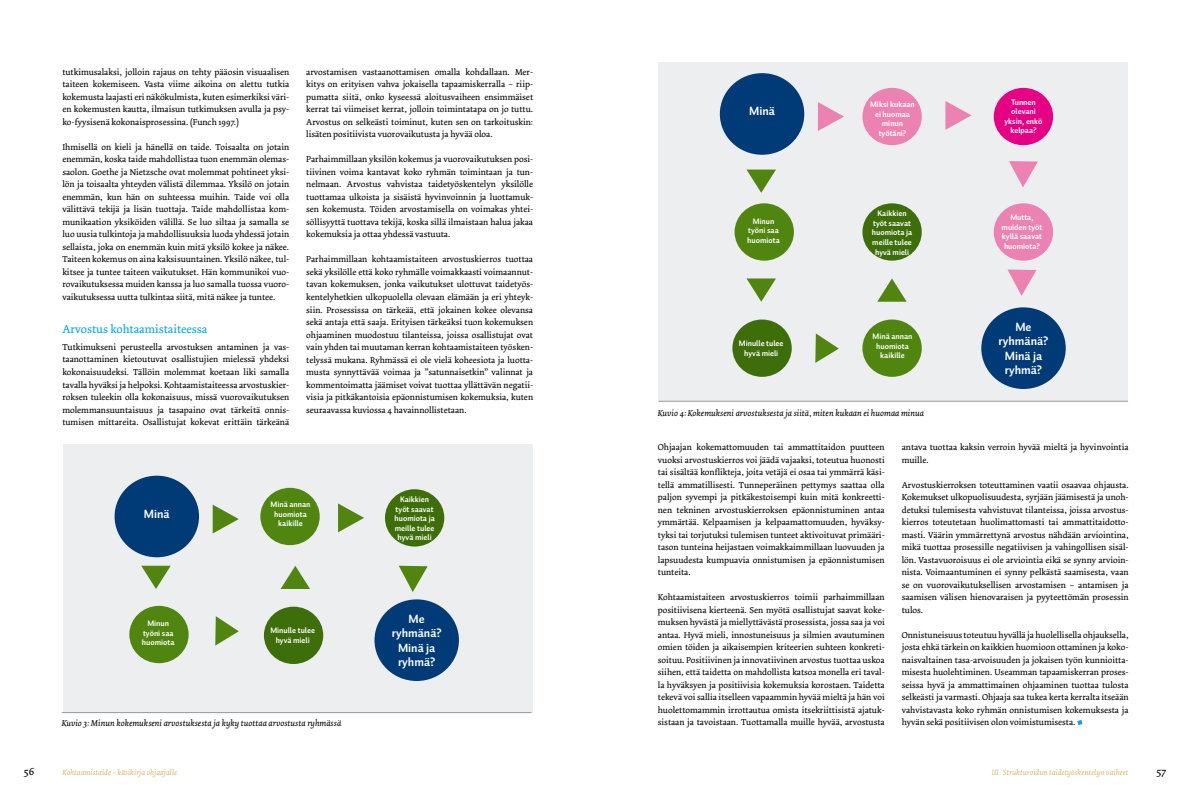
<style>
.page{position:relative;width:1191px;height:794px;background:#fff}
.page>*{position:absolute;margin:0;border:0;box-sizing:border-box;transform-origin:0 0}
.t1{font:700 12px/14.4px "Auto 2";color:#fff;text-align:center}
.t2{font:12px "Dolly";color:#00a6eb}
.t3{font:11px "Dolly";color:#000}
.t4{font:9px/12.5px "Dolly";color:#000;text-align:justify}
.t5{font:italic 9px "Dolly";color:#000}
.t6{font:700 8px/9.6px "Auto 2";color:#fff;text-align:center}
.t7{font:italic 8px "Dolly";color:#d6b96f}
</style>
<div class="page">
<div style="left:658px;top:62px;width:470px;height:339px;background:#edeeef"></div>
<div style="left:63px;top:444px;width:469px;height:268px;background:#edeeef"></div>
<svg style="left:1077px;top:720px;width:5px;height:5px"></svg>
<div style="left:720px;top:73px;width:84px;height:82px;background:#003a77;border-radius:50%"></div>
<div style="left:981px;top:307px;width:84px;height:82px;background:#003a77;border-radius:50%"></div>
<div style="left:993px;top:88px;width:60px;height:57px;background:#e50084;border-radius:50%"></div>
<div style="left:862px;top:88px;width:59px;height:57px;background:#ec82b1;border-radius:50%"></div>
<div style="left:993px;top:203px;width:60px;height:58px;background:#ec82b1;border-radius:50%"></div>
<svg style="left:818px;top:102px;width:26px;height:29px"></svg>
<svg style="left:945px;top:101px;width:26px;height:29px"></svg>
<svg style="left:1009px;top:161px;width:29px;height:26px"></svg>
<svg style="left:1007px;top:269px;width:29px;height:27px"></svg>
<div style="left:862px;top:319px;width:59px;height:58px;background:#508610;border-radius:50%"></div>
<div style="left:734px;top:203px;width:60px;height:58px;background:#508610;border-radius:50%"></div>
<div style="left:862px;top:203px;width:59px;height:58px;background:#3d6e0a;border-radius:50%"></div>
<div style="left:732px;top:319px;width:59px;height:58px;background:#3d6e0a;border-radius:50%"></div>
<svg style="left:747px;top:170px;width:29px;height:23px"></svg>
<svg style="left:746px;top:278px;width:30px;height:24px"></svg>
<svg style="left:877px;top:278px;width:29px;height:24px"></svg>
<svg style="left:815px;top:333px;width:24px;height:30px"></svg>
<hr style="left:658px;top:401px;width:470px;height:1px;background:#98989c">
<div style="left:115px;top:476px;width:84px;height:81px;background:#003a77;border-radius:50%"></div>
<div style="left:374px;top:599px;width:85px;height:82px;background:#003a77;border-radius:50%"></div>
<svg style="left:213px;top:505px;width:26px;height:28px"></svg>
<svg style="left:338px;top:503px;width:26px;height:29px"></svg>
<svg style="left:399px;top:566px;width:29px;height:26px"></svg>
<div style="left:260px;top:488px;width:60px;height:57px;background:#508610;border-radius:50%"></div>
<div style="left:129px;top:606px;width:60px;height:57px;background:#508610;border-radius:50%"></div>
<div style="left:385px;top:489px;width:59px;height:57px;background:#3d6e0a;border-radius:50%"></div>
<div style="left:264px;top:606px;width:59px;height:58px;background:#3d6e0a;border-radius:50%"></div>
<svg style="left:141px;top:566px;width:30px;height:23px"></svg>
<svg style="left:280px;top:566px;width:30px;height:23px"></svg>
<svg style="left:215px;top:616px;width:24px;height:29px"></svg>
<hr style="left:62px;top:712px;width:469px;height:1px;background:#98989c">
<p class="t4" style="left:62px;top:66px;width:228px">tutkimusalaksi, jolloin rajaus on tehty pääosin visuaalisen taiteen kokemiseen. Vasta viime aikoina on alettu tutkia kokemusta laajasti eri näkökulmista, kuten esimerkiksi väri&shy;en kokemusten kautta, ilmaisun tutkimuksen avulla ja psy&shy;ko-fyysisenä kokonaisprosessina. (Funch 1997.)</p>
<p class="t4" style="left:62px;top:141px;width:228px">Ihmisellä on kieli ja hänellä on taide. Toisaalta on jotain enemmän, koska taide mahdollistaa tuon enemmän olemas&shy;saolon. Goethe ja Nietzsche ovat molemmat pohtineet yksi&shy;lön ja toisaalta yhteyden välistä dilemmaa. Yksilö on jotain enemmän, kun hän on suhteessa muihin. Taide voi olla välittävä tekijä ja lisän tuottaja. Taide mahdollistaa kom&shy;munikaation yksiköiden välillä. Se luo siltaa ja samalla se luo uusia tulkintoja ja mahdollisuuksia luoda yhdessä jotain sellaista, joka on enemmän kuin mitä yksilö kokee ja näkee.<br>Taiteen kokemus on aina kaksisuuntainen. Yksilö näkee, tul&shy;kitsee ja tuntee taiteen vaikutukset. Hän kommunikoi vuo&shy;rovaikutuksessa muiden kanssa ja luo samalla tuossa vuoro&shy;vaikutuksessa uutta tulkintaa siitä, mitä näkee ja tuntee.</p>
<h1 class="t2" style="left:62px;top:322px;width:146px">Arvostus kohtaamistaiteessa</h1>
<p class="t4" style="left:62px;top:341px;width:228px">Tutkimukseni perusteella arvostuksen antaminen ja vas&shy;taanottaminen kietoutuvat osallistujien mielessä yhdeksi kokonaisuudeksi. Tällöin molemmat koetaan liki samalla tavalla hyväksi ja helpoksi. Kohtaamistaiteessa arvostuskier&shy;roksen tuleekin olla kokonaisuus, missä vuorovaikutuksen molemmansuuntaisuus ja tasapaino ovat tärkeitä onnis&shy;tumisen mittareita. Osallistujat kokevat erittäin tärkeänä</p>
<p class="t4" style="left:306px;top:66px;width:228px">arvostamisen vastaanottamisen omalla kohdallaan. Mer&shy;kitys on erityisen vahva jokaisella tapaamiskerralla – riip&shy;pumatta siitä, onko kyseessä aloitusvaiheen ensimmäiset kerrat tai viimeiset kerrat, jolloin toimintatapa on jo tuttu.<br>Arvostus on selkeästi toiminut, kuten sen on tarkoituskin: lisäten positiivista vuorovaikutusta ja hyvää oloa.</p>
<p class="t4" style="left:306px;top:153px;width:228px">Parhaimmillaan yksilön kokemus ja vuorovaikutuksen posi&shy;tiivinen voima kantavat koko ryhmän toimintaan ja tun&shy;nelmaan. Arvostus vahvistaa taidetyöskentelyn yksilölle tuottamaa ulkoista ja sisäistä hyvinvoinnin ja luottamuk&shy;sen kokemusta. Töiden arvostamisella on voimakas yhtei&shy;söllisyyttä tuottava tekijä, koska sillä ilmaistaan halua jakaa kokemuksia ja ottaa yhdessä vastuuta.</p>
<p class="t4" style="left:306px;top:253px;width:228px">Parhaimmillaan kohtaamistaiteen arvostuskierros tuottaa sekä yksilölle että koko ryhmälle voimakkaasti voimaannut&shy;tavan kokemuksen, jonka vaikutukset ulottuvat taidetyös&shy;kentelyhetkien ulkopuolella olevaan elämään ja eri yhteyk&shy;siin. Prosessissa on tärkeää, että jokainen kokee olevansa sekä antaja että saaja. Erityisen tärkeäksi tuon kokemuksen ohjaaminen muodostuu tilanteissa, joissa osallistujat ovat vain yhden tai muutaman kerran kohtaamistaiteen työsken&shy;telyssä mukana. Ryhmässä ei ole vielä koheesiota ja luotta&shy;musta synnyttävää voimaa ja ”satunnaisetkin” valinnat ja kommentoimatta jäämiset voivat tuottaa yllättävän negatii&shy;visia ja pitkäkantoisia epäonnistumisen kokemuksia, kuten seuraavassa kuviossa 4 havainnollistetaan.</p>
<h1 class="t1" style="left:144px;top:506px;width:27px">Minä</h1>
<p class="t6" style="left:270px;top:499px;width:41px">Minä annan huomiota kaikille</p>
<p class="t6" style="left:142px;top:618px;width:34px">Minun työni saa huomiota</p>
<p class="t6" style="left:270px;top:625px;width:46px">Minulle tulee hyvä mieli</p>
<p class="t5" style="left:62px;top:718px;width:281px">Kuvio 3: Minun kokemukseni arvostuksesta ja kyky tuottaa arvostusta ryhmässä</p>
<p class="t6" style="left:394px;top:494px;width:42px">Kaikkien työt saavat huomiota ja meille tulee hyvä mieli</p>
<h1 class="t1" style="left:392px;top:611px;width:51px">Me ryhmänä?<br>Minä ja ryhmä?</h1>
<h1 class="t1" style="left:749px;top:103px;width:27px">Minä</h1>
<p class="t6" style="left:1004px;top:97px;width:40px">Tunnen olevani yksin, enkö kelpaa?</p>
<p class="t6" style="left:870px;top:100px;width:46px">Miksi kukaan ei huomaa minun työtäni?</p>
<p class="t6" style="left:747px;top:216px;width:34px">Minun työni saa huomiota</p>
<p class="t6" style="left:739px;top:338px;width:46px">Minulle tulee hyvä mieli</p>
<p class="t6" style="left:872px;top:208px;width:42px">Kaikkien työt saavat huomiota ja meille tulee hyvä mieli</p>
<p class="t6" style="left:872px;top:331px;width:41px">Minä annan huomiota kaikille</p>
<p class="t5" style="left:658px;top:408px;width:268px">Kuvio 4: Kokemukseni arvostuksesta ja siitä, miten kukaan ei huomaa minua</p>
<p class="t6" style="left:1001px;top:212px;width:42px">Mutta, muiden työt kyllä saavat huomiota?</p>
<h1 class="t1" style="left:998px;top:319px;width:51px">Me ryhmänä?<br>Minä ja ryhmä?</h1>
<p class="t4" style="left:658px;top:441px;width:228px">Ohjaajan kokemattomuuden tai ammattitaidon puutteen vuoksi arvostuskierros voi jäädä vajaaksi, toteutua huonosti tai sisältää konflikteja, joita vetäjä ei osaa tai ymmärrä käsi&shy;tellä ammatillisesti. Tunneperäinen pettymys saattaa olla paljon syvempi ja pitkäkestoisempi kuin mitä konkreetti&shy;nen tekninen arvostuskierroksen epäonnistuminen antaa ymmärtää. Kelpaamisen ja kelpaamattomuuden, hyväksy&shy;tyksi tai torjutuksi tulemisen tunteet aktivoituvat primääri&shy;tason tunteina heijastaen voimakkaimmillaan luovuuden ja lapsuudesta kumpuavia onnistumisen ja epäonnistumisen tunteita.</p>
<p class="t4" style="left:658px;top:591px;width:228px">Kohtaamistaiteen arvostuskierros toimii parhaimmillaan positiivisena kierteenä. Sen myötä osallistujat saavat koke&shy;muksen hyvästä ja miellyttävästä prosessista, jossa saa ja voi antaa. Hyvä mieli, innostuneisuus ja silmien avautuminen omien töiden ja aikaisempien kriteerien suhteen konkreti&shy;soituu. Positiivinen ja innovatiivinen arvostus tuottaa uskoa siihen, että taidetta on mahdollista katsoa monella eri taval&shy;la hyväksyen ja positiivisia kokemuksia korostaen. Taidetta tekevä voi sallia itselleen vapaammin hyvää mieltä ja hän voi huolettomammin irrottautua omista itsekriittisistä ajatuk&shy;sistaan ja tavoistaan. Tuottamalla muille hyvää, arvostusta</p>
<p class="t4" style="left:901px;top:441px;width:228px">antava tuottaa kaksin verroin hyvää mieltä ja hyvinvointia muille.</p>
<p class="t4" style="left:901px;top:478px;width:228px">Arvostuskierroksen toteuttaminen vaatii osaavaa ohjausta.<br>Kokemukset ulkopuolisuudesta, syrjään jäämisestä ja unoh&shy;detuksi tulemisesta vahvistuvat tilanteissa, joissa arvostus&shy;kierros toteutetaan huolimattomasti tai ammattitaidotto&shy;masti. Väärin ymmärrettynä arvostus nähdään arviointina, mikä tuottaa prosessille negatiivisen ja vahingollisen sisäl&shy;lön. Vastavuoroisuus ei ole arviointia eikä se synny arvioin&shy;nista. Voimaantuminen ei synny pelkästä saamisesta, vaan se on vuorovaikutuksellisen arvostamisen – antamisen ja saamisen välisen hienovaraisen ja pyyteettömän prosessin tulos.</p>
<p class="t4" style="left:901px;top:628px;width:228px">Onnistuneisuus toteutuu hyvällä ja huolellisella ohjauksella, josta ehkä tärkein on kaikkien huomioon ottaminen ja koko&shy;naisvaltainen tasa-arvoisuuden ja jokaisen työn kunnioitta&shy;misesta huolehtiminen. Useamman tapaamiskerran proses&shy;seissa hyvä ja ammattimainen ohjaaminen tuottaa tulosta selkeästi ja varmasti. Ohjaaja saa tukea kerta kerralta itseään vahvistavasta koko ryhmän onnistumisen kokemuksesta ja hyvän sekä positiivisen olon voimistumisesta.</p>
<p class="t3" style="left:24px;top:765px;width:12px">56</p>
<p class="t7" style="left:62px;top:767px;width:116px">Kohtaamistaide – käsikirja ohjaajalle</p>
<p class="t7" style="left:991px;top:767px;width:138px">III Strukturoidun taidetyöskentelyn vaiheet</p>
<p class="t3" style="left:1156px;top:765px;width:11px">57</p>
</div>
